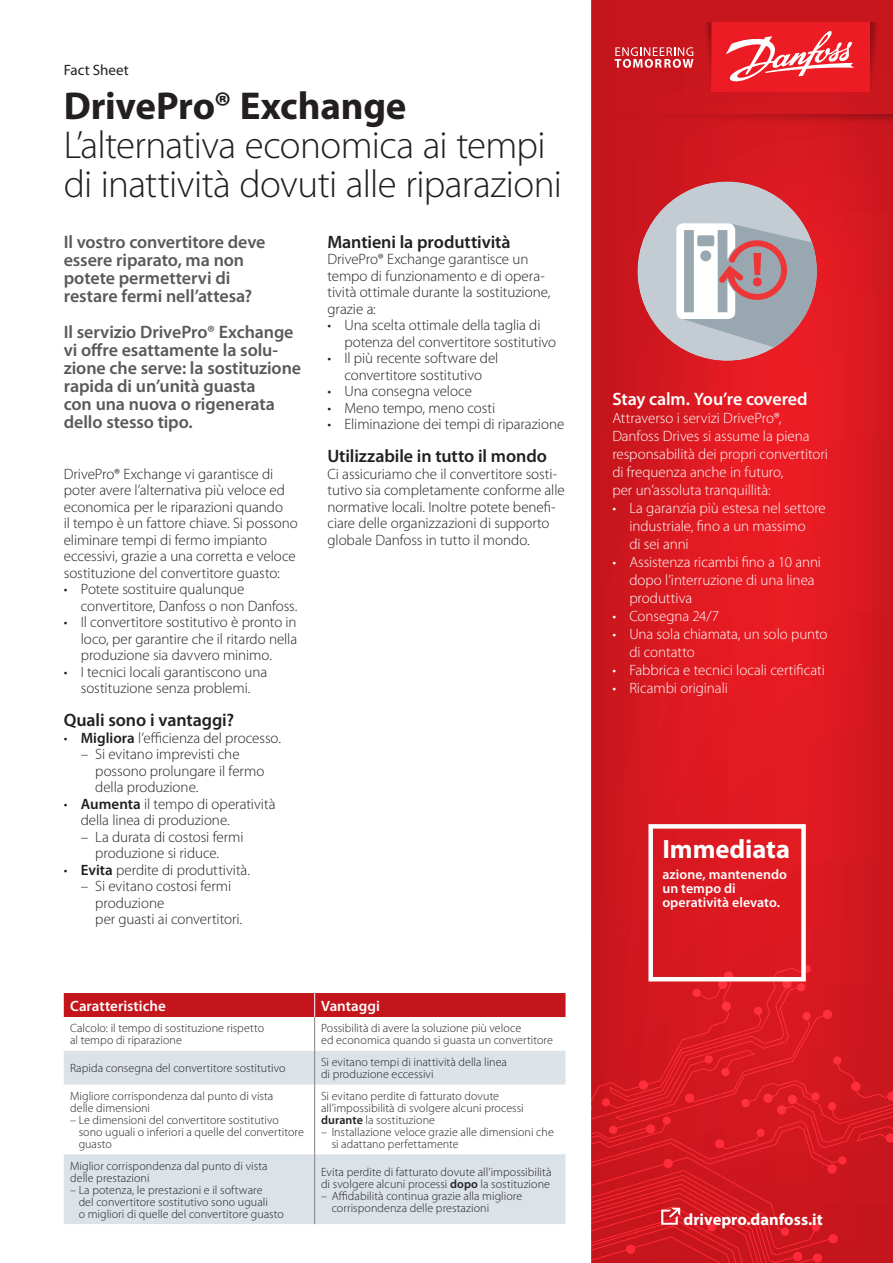
<style>
.page{position:relative;width:893px;height:1263px;background:#fff}
.page>*{position:absolute;margin:0;border:0;box-sizing:border-box;transform-origin:0 0}
.t1{font:300 39px/39px "Myriad Pro";letter-spacing:-.015em;color:#231f20}
.t2{font:700 39px "Myriad Pro";letter-spacing:-.005em;color:#231f20}
.t3{font:700 26.55px "Myriad Pro";color:#fff}
.t4{font:600 18px/18px "Myriad Pro";letter-spacing:-.005em;color:#58595b}
.t5{font:600 18px "Myriad Pro";letter-spacing:-.005em;color:#231f20}
.t6{font:600 18px "Myriad Pro";letter-spacing:-.005em;color:#fff}
.t7{font:700 16.5px "Myriad Pro";color:#fff}
.t8{font:300 15px/16.5px "Myriad Pro";letter-spacing:-.005em;color:#231f20}
.t9{font:300 15px/18px "Myriad Pro";letter-spacing:-.005em;color:#fff}
.t10{font:600 15px "Myriad Pro";color:#fff}
.t11{font:15px "Myriad Pro";color:#231f20}
.t12{font:600 13.8px/13.8px "Myriad Pro";letter-spacing:.005em;color:#fff}
.t13{font:300 12px/12px "Myriad Pro";letter-spacing:.005em;color:#231f20}
.s1{font-weight:600}
</style>
<div class="page">
<svg style="left:591px;top:0;width:302px;height:964px;background:#d71820"></svg>
<div style="left:712px;top:22px;width:158px;height:69px;background:#ed1c24"></div>
<svg style="left:615px;top:47px;width:78px;height:21px;background:#da656a"></svg>
<svg style="left:726px;top:31px;width:128px;height:51px"></svg>
<svg style="left:592px;top:114px;width:301px;height:13px;background:#c5151c"></svg>
<svg style="left:870px;top:22px;width:13px;height:69px"></svg>
<svg style="left:699px;top:22px;width:13px;height:69px"></svg>
<svg style="left:591px;top:964px;width:302px;height:299px;background:#d21921"></svg>
<div style="left:637px;top:181px;width:180px;height:180px;background:#c2ccd2;border-radius:50%"></div>
<svg style="left:676px;top:223px;width:141px;height:137px"></svg>
<div style="left:648px;top:824px;width:158px;height:157px;border:4px solid #fff"></div>
<svg style="left:64px;top:1051px;width:502px;height:173px;fill:#dbe3e8"></svg>
<hr style="left:314px;top:1017px;width:1px;height:34px;background:#808285">
<hr style="left:314px;top:1051px;width:1px;height:33px;background:#808285">
<hr style="left:314px;top:1084px;width:1px;height:70px;background:#808285">
<hr style="left:314px;top:1154px;width:1px;height:70px;background:#808285">
<div style="left:64px;top:993px;width:502px;height:24px;background:#c4151c"></div>
<p class="t11" style="left:64px;top:62px;width:67px">Fact Sheet</p>
<h1 class="t2" style="left:64px;top:84px;width:344px">DrivePro® Exchange</h1>
<h1 class="t1" style="left:64px;top:126px;width:500px">L’alternativa economica ai tempi di inattività dovuti alle riparazioni</h1>
<p class="t5" style="left:327px;top:231px;width:185px">Mantieni la produttività</p>
<p class="t8" style="left:327px;top:251px;width:224px">DrivePro® Exchange garantisce un tempo di funzionamento e di opera&shy;tività ottimale durante la sostituzione, grazie a:</p>
<p class="t8" style="left:344px;top:317px;width:213px;text-indent:-17px">• Una scelta ottimale della taglia di potenza del convertitore sostitutivo</p>
<p class="t8" style="left:327px;top:350px;width:173px;text-align:center">• Il più recente software del convertitore sostitutivo</p>
<p class="t8" style="left:327px;top:383px;width:146px">• Una consegna veloce</p>
<p class="t8" style="left:327px;top:400px;width:169px">• Meno tempo, meno costi</p>
<p class="t8" style="left:327px;top:416px;width:238px">• Eliminazione dei tempi di riparazione</p>
<p class="t5" style="left:327px;top:446px;width:221px">Utilizzabile in tutto il mondo</p>
<p class="t8" style="left:327px;top:466px;width:239px">Ci assicuriamo che il convertitore sosti&shy;tutivo sia completamente conforme alle normative locali. Inoltre potete benefi&shy;ciare delle organizzazioni di supporto globale Danfoss in tutto il mondo.</p>
<p class="t4" style="left:64px;top:233px;width:203px">Il vostro convertitore deve essere riparato, ma non potete permettervi di restare fermi nell’attesa?</p>
<p class="t4" style="left:64px;top:323px;width:239px">Il servizio DrivePro® Exchange vi offre esattamente la solu&shy;zione che serve: la sostituzione rapida di un’unità guasta<br>con una nuova o rigenerata dello stesso tipo.</p>
<p class="t8" style="left:64px;top:466px;width:235px">DrivePro® Exchange vi garantisce di poter avere l’alternativa più veloce ed economica per le riparazioni quando<br>il tempo è un fattore chiave. Si possono eliminare tempi di fermo impianto eccessivi, grazie a una corretta e veloce sostituzione del convertitore guasto:</p>
<p class="t8" style="left:81px;top:581px;width:218px;text-indent:-17px">• Potete sostituire qualunque convertitore, Danfoss o non Danfoss.</p>
<p class="t8" style="left:81px;top:614px;width:218px;text-align:justify;text-indent:-17px">• Il convertitore sostitutivo è pronto in loco, per garantire che il ritardo nella produzione sia davvero minimo.</p>
<p class="t8" style="left:64px;top:664px;width:205px;text-align:center">• I tecnici locali garantiscono una sostituzione senza problemi.</p>
<p class="t5" style="left:64px;top:710px;width:172px">Quali sono i vantaggi?</p>
<p class="t8" style="left:64px;top:730px;width:219px">• <span class="s1">Migliora</span> l’efficienza del processo.</p>
<p class="t8" style="left:95px;top:746px;width:171px;text-indent:-14px">– Si evitano imprevisti che possono prolungare il fermo della produzione.</p>
<p class="t8" style="left:81px;top:796px;width:196px;text-indent:-17px">• <span class="s1">Aumenta</span> il tempo di operatività della linea di produzione.</p>
<p class="t8" style="left:95px;top:829px;width:150px;text-indent:-14px">– La durata di costosi fermi produzione si riduce.</p>
<p class="t8" style="left:64px;top:862px;width:188px">• <span class="s1">Evita</span> perdite di produttività.</p>
<p class="t8" style="left:95px;top:878px;width:148px;text-indent:-14px">– Si evitano costosi fermi produzione<br>per guasti ai convertitori.</p>
<p class="t10" style="left:70px;top:997px;width:97px">Caratteristiche</p>
<p class="t10" style="left:321px;top:997px;width:60px">Vantaggi</p>
<p class="t13" style="left:70px;top:1022px;width:195px">Calcolo: il tempo di sostituzione rispetto al tempo di riparazione</p>
<p class="t13" style="left:321px;top:1022px;width:233px">Possibilità di avere la soluzione più veloce<br>ed economica quando si guasta un convertitore</p>
<p class="t13" style="left:70px;top:1062px;width:217px">Rapida consegna del convertitore sostitutivo</p>
<p class="t13" style="left:321px;top:1056px;width:187px">Si evitano tempi di inattività della linea di produzione eccessivi</p>
<p class="t13" style="left:70px;top:1090px;width:205px">Migliore corrispondenza dal punto di vista delle dimensioni</p>
<p class="t13" style="left:79px;top:1114px;width:227px;text-indent:-9px">– Le dimensioni del convertitore sostitutivo sono uguali o inferiori a quelle del convertitore guasto</p>
<p class="t13" style="left:321px;top:1090px;width:204px">Si evitano perdite di fatturato dovute all’impossibilità di svolgere alcuni processi <span class="s1">durante</span> la sostituzione</p>
<p class="t13" style="left:332px;top:1126px;width:224px;text-indent:-11px">– Installazione veloce grazie alle dimensioni che si adattano perfettamente</p>
<p class="t13" style="left:70px;top:1160px;width:199px">Miglior corrispondenza dal punto di vista delle prestazioni</p>
<p class="t13" style="left:79px;top:1184px;width:207px;text-indent:-9px">– La potenza, le prestazioni e il software<br>del convertitore sostitutivo sono uguali<br>o migliori di quelle del convertitore guasto</p>
<p class="t13" style="left:321px;top:1166px;width:232px">Evita perdite di fatturato dovute all’impossibilità di svolgere alcuni processi <span class="s1">dopo</span> la sostituzione</p>
<p class="t13" style="left:332px;top:1190px;width:192px;text-indent:-11px">– Affidabilità continua grazie alla migliore corrispondenza delle prestazioni</p>
<p class="t6" style="left:612px;top:389px;width:197px">Stay calm. You’re covered</p>
<p class="t9" style="left:612px;top:409px;width:217px">Attraverso i servizi DrivePro®, Danfoss Drives si assume la piena responsabilità dei propri convertitori di frequenza anche in futuro,<br>per un’assoluta tranquillità:</p>
<p class="t9" style="left:629px;top:499px;width:198px;text-indent:-17px">• La garanzia più estesa nel settore industriale, fino a un massimo<br>di sei anni</p>
<p class="t9" style="left:629px;top:553px;width:193px;text-indent:-17px">• Assistenza ricambi fino a 10 anni dopo l’interruzione di una linea produttiva</p>
<p class="t9" style="left:612px;top:607px;width:108px">• Consegna 24/7</p>
<p class="t9" style="left:629px;top:625px;width:200px;text-indent:-17px">• Una sola chiamata, un solo punto di contatto</p>
<p class="t9" style="left:612px;top:661px;width:214px">• Fabbrica e tecnici locali certificati</p>
<p class="t9" style="left:612px;top:679px;width:117px">• Ricambi originali</p>
<h2 class="t3" style="left:662px;top:834px;width:129px">Immediata</h2>
<p class="t12" style="left:662px;top:868px;width:126px">azione, mantenendo un tempo di operatività elevato.</p>
<p class="t7" style="left:683px;top:1210px;width:141px">drivepro.danfoss.it</p>
</div>
